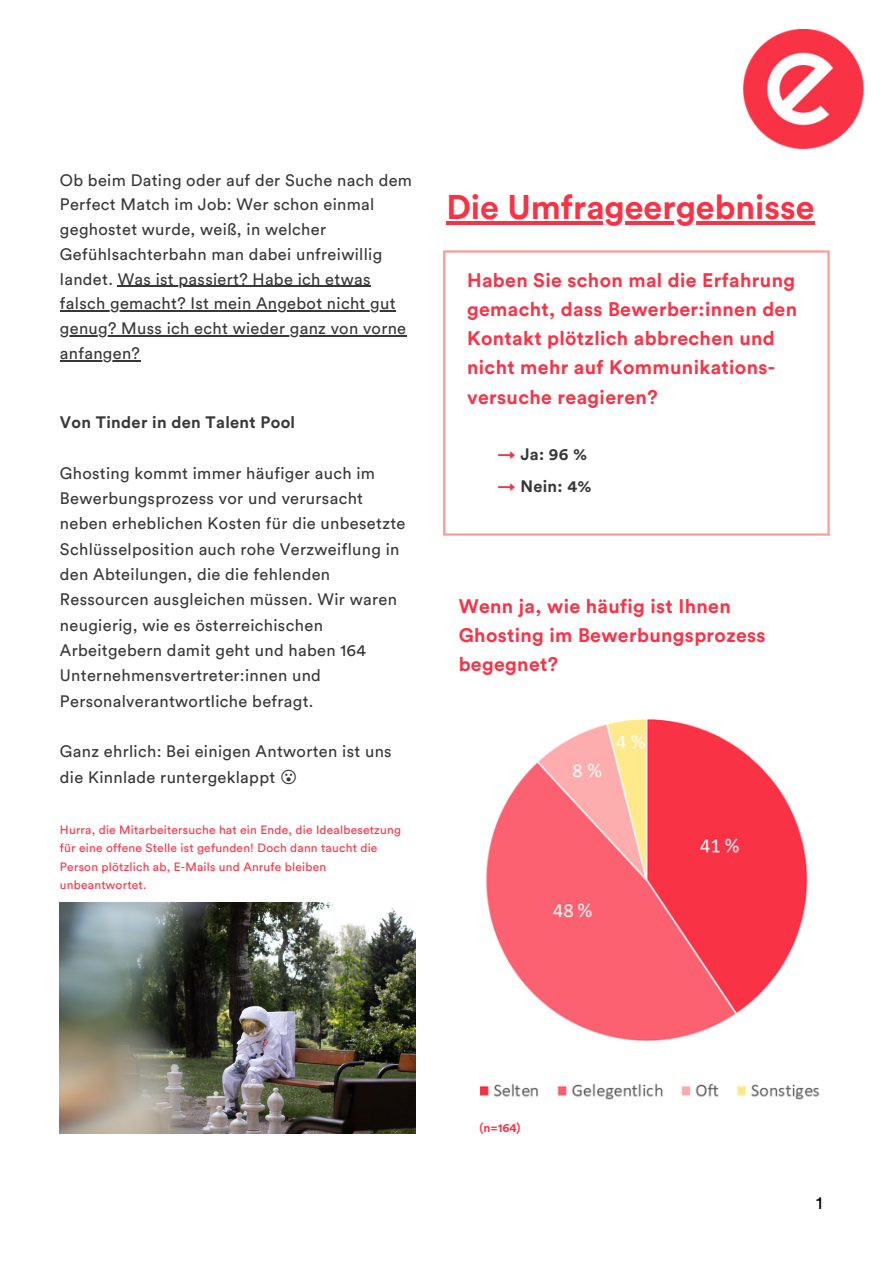
<style>
.page{position:relative;width:893px;height:1264px;background:#fff}
.page>*{position:absolute;margin:0;border:0;box-sizing:border-box;transform-origin:0 0}
.t1{font:700 33.9px "Circular Std";color:#fa3246}
.t2{font:700 19.5px/29.2px "Circular Std";letter-spacing:.02em;color:#fa3246}
.t3{font:18px "Circular Std";color:#000}
.t4{font:16.5px/25.3px "Circular Std";letter-spacing:.02em;color:#383838}
.t5{font:700 16.5px "Circular Std";letter-spacing:.02em;color:#383838}
.t6{font:12px/18.3px "Circular Std";letter-spacing:.02em;color:#fa3246}
.t7{font:700 12px "Circular Std";color:#fa3246}
.s1{color:#fa3246}
</style>
<div class="page">
<img style="left:743px;top:29px;width:120px;height:120px">
<img style="left:60px;top:902px;width:355px;height:231px">
<hr style="left:443px;top:253px;width:2px;height:280px;background:#f99">
<hr style="left:827px;top:253px;width:2px;height:280px;background:#f99">
<hr style="left:443px;top:250px;width:386px;height:3px;background:#f99">
<hr style="left:443px;top:533px;width:386px;height:2px;background:#f99">
<img style="left:480px;top:719px;width:340px;height:381px">
<hr style="left:118px;top:286px;width:253px;height:1px;background:#383838">
<hr style="left:60px;top:310px;width:336px;height:2px;background:#383838">
<hr style="left:60px;top:335px;width:346px;height:1px;background:#383838">
<hr style="left:60px;top:360px;width:80px;height:1px;background:#383838">
<hr style="left:446px;top:221px;width:368px;height:3px;background:#fa3246">
<p class="t4" style="left:60px;top:168px;width:353px;line-height:24.8px">Ob beim Dating oder auf der Suche nach dem Perfect Match im Job: Wer schon einmal geghostet wurde, weiß, in welcher Gefühlsachterbahn man dabei unfreiwillig landet. Was ist passiert? Habe ich etwas falsch gemacht? Ist mein Angebot nicht gut genug? Muss ich echt wieder ganz von vorne anfangen?</p>
<p class="t5" style="left:60px;top:415px;width:237px">Von Tinder in den Talent Pool</p>
<p class="t4" style="left:60px;top:461px;width:347px">Ghosting kommt immer häufiger auch im Bewerbungsprozess vor und verursacht neben erheblichen Kosten für die unbesetzte Schlüsselposition auch rohe Verzweiflung in den Abteilungen, die die fehlenden Ressourcen ausgleichen müssen. Wir waren neugierig, wie es österreichischen Arbeitgebern damit geht und haben 164<br>Unternehmensvertreter:innen und Personalverantwortliche befragt.</p>
<p class="t4" style="left:60px;top:739px;width:333px">Ganz ehrlich: Bei einigen Antworten ist uns die Kinnlade runtergeklappt</p>
<p class="t6" style="left:60px;top:821px;width:342px">Hurra, die Mitarbeitersuche hat ein Ende, die Idealbesetzung für eine offene Stelle ist gefunden! Doch dann taucht die Person plötzlich ab, E-Mails und Anrufe bleiben unbeantwortet.</p>
<p class="t1" style="left:446px;top:191px;width:370px">Die Umfrageergebnisse</p>
<p class="t2" style="left:467px;top:266px;width:331px">Haben Sie schon mal die Erfahrung gemacht, dass Bewerber:innen den Kontakt plötzlich abbrechen und nicht mehr auf Kommunikations-</p>
<p class="t2" style="left:467px;top:383px;width:192px">versuche reagieren?</p>
<p class="t5" style="left:498px;top:446px;width:91px"><span class="s1">→</span> Ja: 96 %</p>
<p class="t5" style="left:498px;top:479px;width:95px"><span class="s1">→</span> Nein: 4%</p>
<p class="t2" style="left:458px;top:592px;width:308px">Wenn ja, wie häufig ist Ihnen<br>Ghosting im Bewerbungsprozess begegnet?</p>
<p class="t7" style="left:479px;top:1121px;width:43px">(n=164)</p>
<p class="t3" style="left:816px;top:1194px;width:8px">1</p>
</div>
